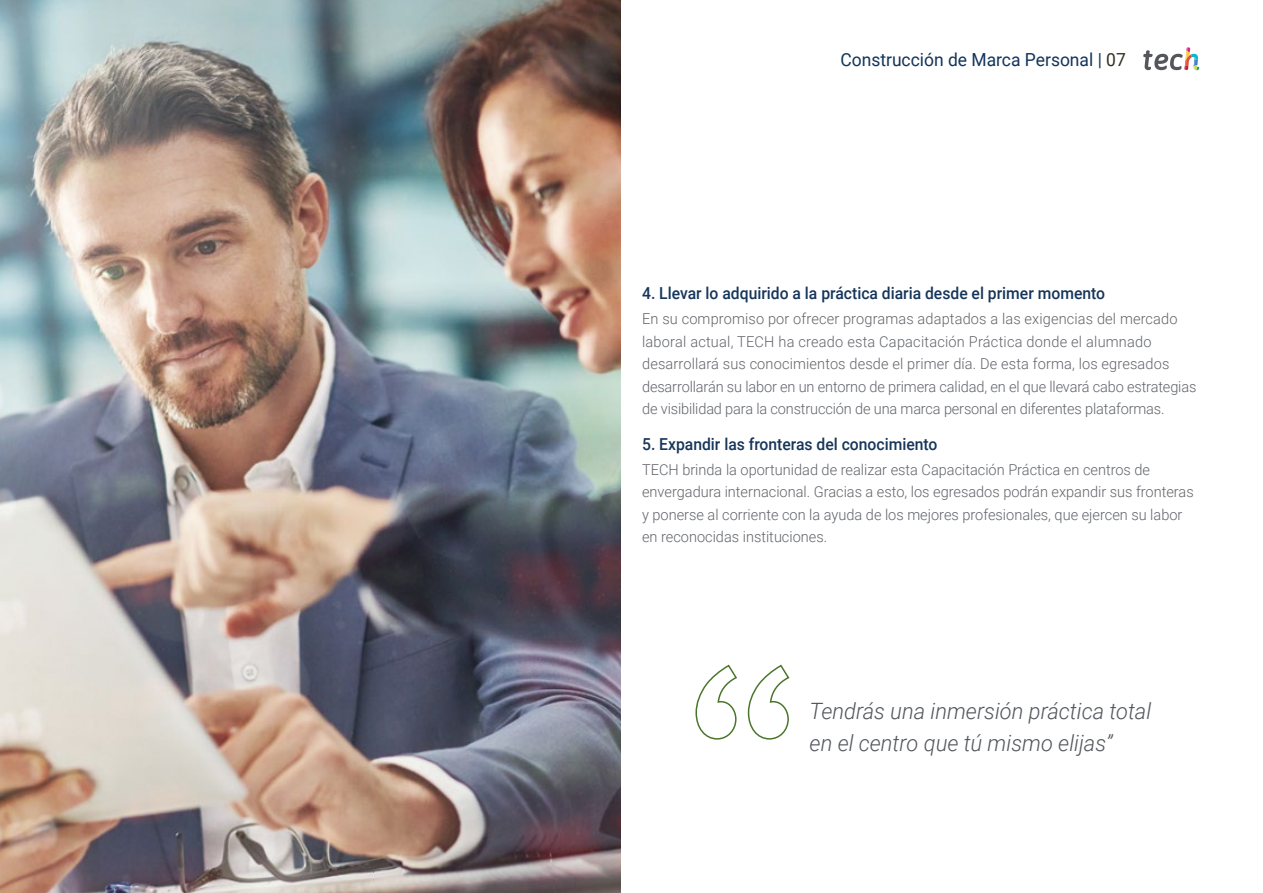
<style>
.page{position:relative;width:1263px;height:893px;background:#fff}
.page>*{position:absolute;margin:0;border:0;box-sizing:border-box;transform-origin:0 0}
.t1{font:italic 300 22.5px/31.5px "Roboto";color:#52555b}
.t2{font:18px "Roboto";color:#143459}
.t3{font:500 16.5px "Roboto";color:#16355a;scale:.95 1}
.t4{font:300 15px/22.5px "Roboto";color:#61646a}
.s1{color:#312e20}
</style>
<div class="page">
<img style="left:0;top:0;width:621px;height:893px">
<svg style="left:695px;top:664px;width:95px;height:76px"></svg>
<svg style="left:1143px;top:47px;width:56px;height:24px"></svg>
<p class="t2" style="left:840px;top:47px;width:287px">Construcción de Marca Personal | <span class="s1">07</span></p>
<p class="t3" style="left:642px;top:282px;width:489px">4. Llevar lo adquirido a la práctica diaria desde el primer momento</p>
<p class="t4" style="left:642px;top:307px;width:556px">En su compromiso por ofrecer programas adaptados a las exigencias del mercado laboral actual, TECH ha creado esta Capacitación Práctica donde el alumnado desarrollará sus conocimientos desde el primer día. De esta forma, los egresados desarrollarán su labor en un entorno de primera calidad, en el que llevará cabo estrategias de visibilidad para la construcción de una marca personal en diferentes plataformas.</p>
<p class="t3" style="left:642px;top:433px;width:312px">5. Expandir las fronteras del conocimiento</p>
<p class="t4" style="left:642px;top:458px;width:553px">TECH brinda la oportunidad de realizar esta Capacitación Práctica en centros de envergadura internacional. Gracias a esto, los egresados podrán expandir sus fronteras y ponerse al corriente con la ayuda de los mejores profesionales, que ejercen su labor en reconocidas instituciones.</p>
<h1 class="t1" style="left:810px;top:694px;width:343px">Tendrás una inmersión práctica total en el centro que tú mismo elijas”</h1>
</div>
